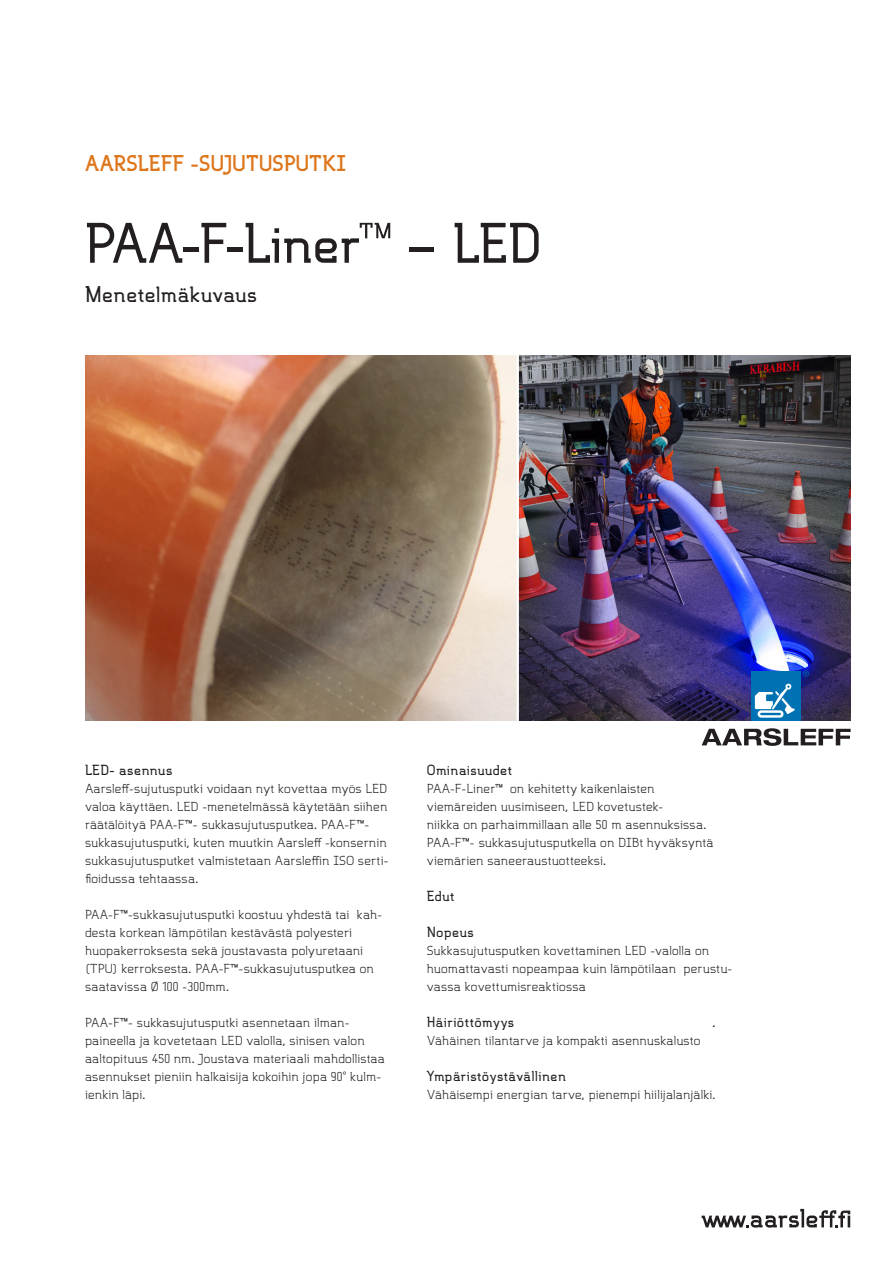
<style>
.page{position:relative;width:893px;height:1263px;background:#fff}
.page>*{position:absolute;margin:0;border:0;box-sizing:border-box;transform-origin:0 0}
.Overskrift{font:700 52.5px "B Ruston.";letter-spacing:-.015em;color:#231f20}
.Underoverskrift{font:800 21px "B Ruston.";letter-spacing:.015em;color:#de761b}
.Underoverskrift-2{font:700 21px "B Ruston.";letter-spacing:.01em;color:#231f20}
.mellemrubrik{font:700 13.5px "B Ruston.";letter-spacing:.025em;color:#231f20}
.Brød_luft{font:12px/18px "B Ruston.";letter-spacing:.01em;color:#231f20}
.Brød{font:12px/18px "B Ruston.";letter-spacing:.01em;color:#231f20}
.mellemrubrik-2{font:12px/18px "B Ruston.";letter-spacing:.01em;color:#231f20}
</style>
<div class="page">
<svg style="left:702px;top:1209px;width:148px;height:18px"></svg>
<img style="left:85px;top:355px;width:765px;height:366px">
<div style="left:751px;top:671px;width:50px;height:49px;background:#0072b4"></div>
<svg style="left:803px;top:671px;width:6px;height:6px"></svg>
<svg style="left:755px;top:684px;width:40px;height:34px"></svg>
<svg style="left:702px;top:728px;width:148px;height:18px"></svg>
<hr style="left:517px;top:324px;width:2px;height:415px;background:#fff">
<p class="Underoverskrift" style="left:85px;top:150px;width:263px">AARSLEFF -SUJUTUSPUTKI</p>
<p class="Overskrift" style="left:85px;top:210px;width:458px">PAA-F-Liner™ – LED</p>
<p class="Underoverskrift-2" style="left:85px;top:281px;width:174px">Menetelmäkuvaus</p>
<p class="mellemrubrik" style="left:85px;top:762px;width:89px">LED- asennus</p>
<p class="Brød" style="left:85px;top:779px;width:305px">Aarsleff-sujutusputki voidaan nyt kovettaa myös LED valoa käyttäen. LED -menetelmässä käytetään siihen räätälöityä PAA-F™- sukkasujutusputkea. PAA-F™- sukkasujutusputki, kuten muutkin Aarsleff -konsernin sukkasujutusputket valmistetaan Aarsleffin ISO serti&shy;fioidussa tehtaassa.</p>
<p class="Brød_luft" style="left:85px;top:905px;width:299px">PAA-F™-sukkasujutusputki koostuu yhdestä tai kah&shy;desta korkean lämpötilan kestävästä polyesteri huopakerroksesta sekä joustavasta polyuretaani (TPU) kerroksesta. PAA-F™-sukkasujutusputkea on saatavissa Ø 100 -300mm.</p>
<p class="Brød_luft" style="left:85px;top:1013px;width:302px">PAA-F™- sukkasujutusputki asennetaan ilman&shy;paineella ja kovetetaan LED valolla, sinisen valon aaltopituus 450 nm. Joustava materiaali mahdollistaa asennukset pieniin halkaisija kokoihin jopa 90° kulm&shy;ienkin läpi.</p>
<p class="mellemrubrik" style="left:427px;top:762px;width:87px">Ominaisuudet</p>
<p class="mellemrubrik-2" style="left:427px;top:779px;width:288px">PAA-F-Liner™ on kehitetty kaikenlaisten viemäreiden uusimiseen, LED kovetustek-<br>niikka on parhaimmillaan alle 50 m asennuksissa.<br>PAA-F™- sukkasujutusputkella on DIBt hyväksyntä viemärien saneeraustuotteeksi.</p>
<p class="mellemrubrik" style="left:427px;top:888px;width:29px">Edut</p>
<p class="mellemrubrik" style="left:427px;top:924px;width:49px">Nopeus</p>
<p class="mellemrubrik-2" style="left:427px;top:941px;width:307px">Sukkasujutusputken kovettaminen LED -valolla on huomattavasti nopeampaa kuin lämpötilaan perustu&shy;vassa kovettumisreaktiossa</p>
<p class="mellemrubrik" style="left:427px;top:1014px;width:89px">Häiriöttömyys</p>
<p class="mellemrubrik" style="left:713px;top:1014px;width:4px">.</p>
<p class="Brød" style="left:427px;top:1031px;width:275px">Vähäinen tilantarve ja kompakti asennuskalusto</p>
<p class="mellemrubrik" style="left:427px;top:1068px;width:141px">Ympäristöystävällinen</p>
<p class="Brød" style="left:427px;top:1085px;width:291px">Vähäisempi energian tarve, pienempi hiilijalanjälki.</p>
</div>
